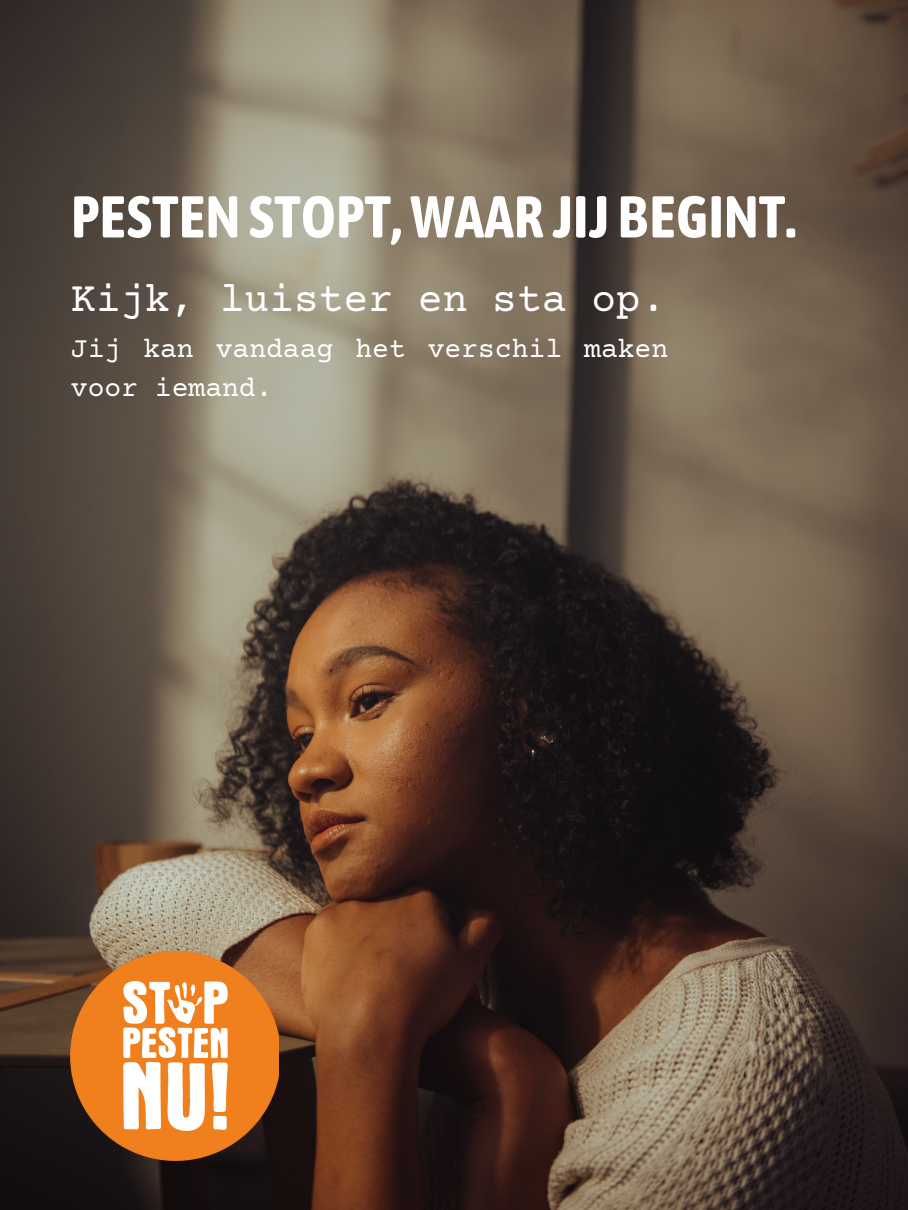
<style>
.page{position:relative;width:908px;height:1210px;background:#fff}
.page>*{position:absolute;margin:0;border:0;box-sizing:border-box;transform-origin:0 0}
.t1{font:700 58.8px "Asap Condensed";color:#fff}
.t2{font:41.3px "Courier Prime";color:#fff}
.t3{font:28px/39.1px "Courier Prime";color:#fff}
</style>
<div class="page">
<img style="left:0;top:0;width:907px;height:1210px">
<img style="left:71px;top:952px;width:207px;height:209px">
<p class="t1" style="left:71px;top:182px;width:726px">PESTENSTOPT,WAAR JIJ BEGINT.</p>
<p class="t2" style="left:71px;top:279px;width:596px">Kijk, luister en sta op.</p>
<p class="t3" style="left:71px;top:331px;width:598px">Jij kan vandaag het verschil maken voor iemand.</p>
</div>
